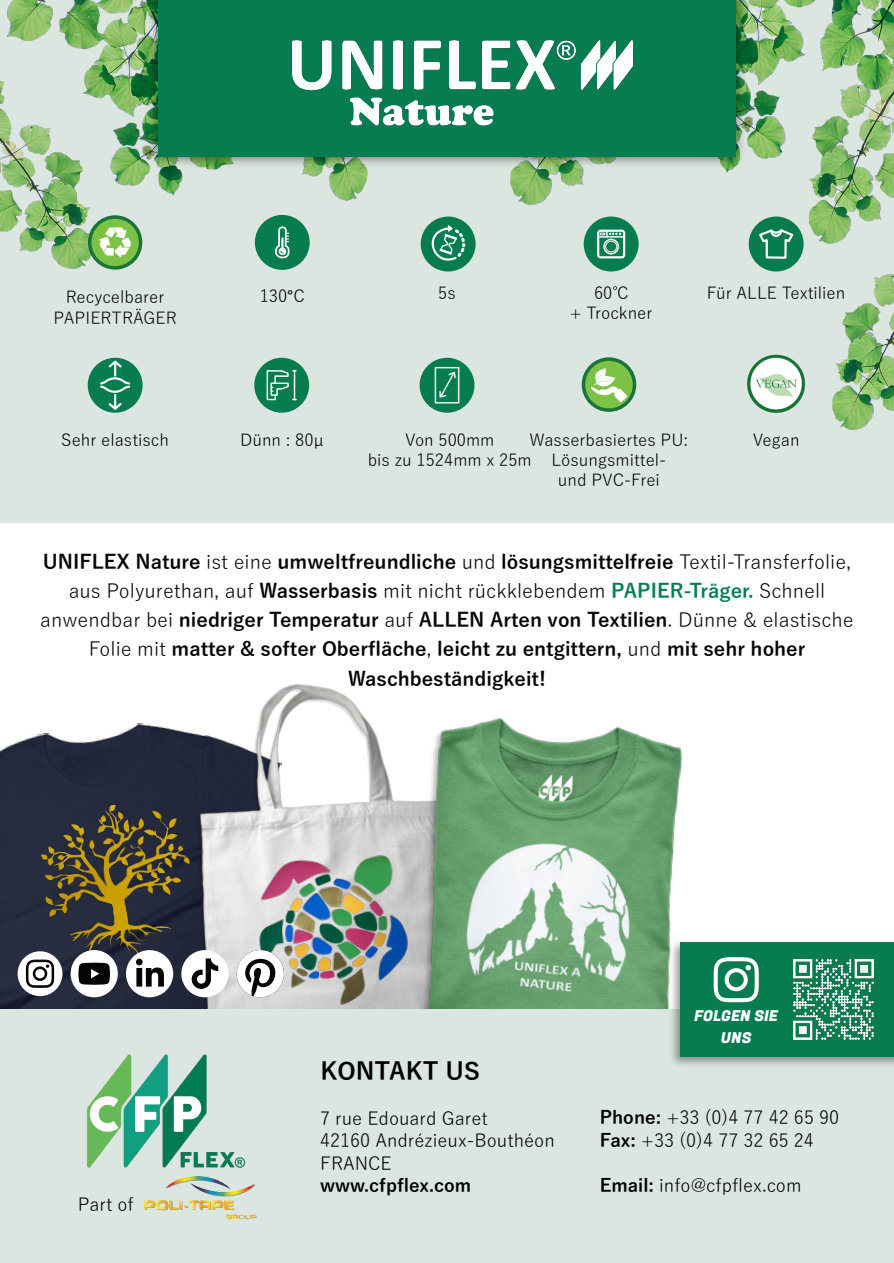
<style>
.page{position:relative;width:894px;height:1263px;background:#fff}
.page>*{position:absolute;margin:0;border:0;box-sizing:border-box;transform-origin:0 0}
.t1{font:700 24px "Yu Gothic";color:#000}
.t2{font:700 19.5px/29.2px "Yu Gothic";color:#070504;text-align:center}
.t3{font:18px/22.5px "Yu Gothic";color:#000}
.t4{font:700 18px "Yu Gothic";color:#000}
.t5{font:16.5px/20.2px "Yu Gothic";color:#000;text-align:center}
.t6{font:16.5px "Yu Gothic";color:#070504}
.t7{font:15px/21.8px "Fugaz One";color:#fff;text-align:center}
.s1{font-family:"Yu Gothic UI"}
.s2{font-weight:400}
.s3{color:#077c51}
.s4{font-weight:700}
</style>
<div class="page">
<div style="left:0;top:0;width:893px;height:523px;background:#dbe6e0"></div>
<img style="left:754px;top:0;width:139px;height:244px">
<img style="left:820px;top:0;width:73px;height:89px">
<img style="left:832px;top:274px;width:61px;height:156px">
<img style="left:510px;top:183px;width:73px;height:21px">
<img style="left:0;top:725px;width:136px;height:284px">
<div style="left:136px;top:723px;width:50px;height:286px;background:#22273a"></div>
<img style="left:186px;top:684px;width:497px;height:325px">
<img style="left:24px;top:801px;width:180px;height:162px">
<div style="left:0;top:1009px;width:893px;height:254px;background:#dbe6e0"></div>
<img style="left:0;top:0;width:476px;height:268px">
<div style="left:255px;top:215px;width:55px;height:55px;background:#077c51;border-radius:50%"></div>
<svg style="left:275px;top:226px;width:14px;height:33px"></svg>
<div style="left:583px;top:217px;width:55px;height:54px;background:#077c51;border-radius:50%"></div>
<div style="left:597px;top:230px;width:28px;height:28px;border:2px solid #fff;border-radius:2px"></div>
<div style="left:603px;top:239px;width:16px;height:15px;border:1px solid #fff;border-radius:50%"></div>
<div style="left:605px;top:241px;width:12px;height:11px;border:1px solid #fff;border-radius:50%"></div>
<hr style="left:598px;top:236px;width:26px;height:2px;background:#fff">
<svg style="left:600px;top:231px;width:21px;height:6px"></svg>
<div style="left:748px;top:217px;width:55px;height:54px;background:#077c51;border-radius:50%"></div>
<svg style="left:759px;top:229px;width:35px;height:30px"></svg>
<svg style="left:613px;top:286px;width:4px;height:4px"></svg>
<div style="left:421px;top:217px;width:54px;height:54px;background:#077c51;border-radius:50%"></div>
<svg style="left:421px;top:225px;width:46px;height:43px"></svg>
<div style="left:88px;top:358px;width:55px;height:55px;background:#077c51;border-radius:50%"></div>
<svg style="left:99px;top:359px;width:33px;height:53px"></svg>
<svg style="left:581px;top:357px;width:55px;height:55px"></svg>
<div style="left:586px;top:362px;width:45px;height:45px;background:#7bc247;border-radius:50%"></div>
<svg style="left:591px;top:368px;width:36px;height:35px"></svg>
<img style="left:668px;top:938px;width:225px;height:127px">
<div style="left:680px;top:942px;width:213px;height:115px;background:#077c51"></div>
<svg style="left:713px;top:957px;width:45px;height:45px"></svg>
<img style="left:793px;top:960px;width:80px;height:79px">
<div style="left:254px;top:358px;width:55px;height:55px;background:#077c51;border-radius:50%"></div>
<div style="left:419px;top:358px;width:55px;height:55px;background:#077c51;border-radius:50%"></div>
<div style="left:434px;top:367px;width:25px;height:37px;border:2px solid #ebf1ee"></div>
<svg style="left:439px;top:370px;width:18px;height:29px"></svg>
<svg style="left:266px;top:370px;width:30px;height:31px"></svg>
<div style="left:270px;top:382px;width:6px;height:14px;border:1px solid #fff"></div>
<img style="left:747px;top:354px;width:59px;height:59px">
<svg style="left:88px;top:215px;width:54px;height:55px"></svg>
<div style="left:93px;top:220px;width:45px;height:45px;background:#7bc247;border-radius:50%"></div>
<svg style="left:99px;top:227px;width:32px;height:31px"></svg>
<div style="left:18px;top:951px;width:44px;height:45px;background:#fff;border-radius:50%"></div>
<svg style="left:26px;top:960px;width:28px;height:28px"></svg>
<div style="left:71px;top:950px;width:47px;height:47px;background:#fff;border-radius:50%"></div>
<svg style="left:78px;top:963px;width:32px;height:22px"></svg>
<div style="left:126px;top:950px;width:47px;height:47px;background:#fff;border-radius:50%"></div>
<svg style="left:136px;top:967px;width:28px;height:20px"></svg>
<div style="left:136px;top:959px;width:7px;height:6px;background:#070504;border-radius:50%"></div>
<div style="left:181px;top:950px;width:47px;height:47px;background:#fff;border-radius:50%"></div>
<svg style="left:192px;top:958px;width:26px;height:31px"></svg>
<svg style="left:237px;top:950px;width:47px;height:47px"></svg>
<img style="left:142px;top:0;width:636px;height:183px">
<img style="left:145px;top:1176px;width:112px;height:44px">
<img style="left:87px;top:1054px;width:158px;height:114px">
<p class="t5" style="left:66px;top:287px;width:100px">Recycelbarer</p>
<p class="t6" style="left:53px;top:310px;width:125px">PAPIERTRÄGER</p>
<p class="t5" style="left:260px;top:286px;width:47px">130<span class="s1">°</span>C</p>
<p class="t5" style="left:594px;top:282px;width:36px">60 C</p>
<p class="t5" style="left:707px;top:282px;width:140px">Für ALLE Textilien</p>
<p class="t5" style="left:570px;top:303px;width:84px">+ Trockner</p>
<p class="t5" style="left:438px;top:282px;width:19px">5s</p>
<p class="t5" style="left:61px;top:429px;width:109px">Sehr elastisch</p>
<p class="t5" style="left:752px;top:429px;width:48px">Vegan</p>
<p class="t5" style="left:368px;top:429px;width:166px">Von 500mm<br>bis zu 1524mm x 25m</p>
<p class="t5" style="left:529px;top:429px;width:160px">Wasserbasiertes PU:<br>Lösungsmittel-<br>und PVC-Frei</p>
<p class="t5" style="left:240px;top:429px;width:85px">Dünn : 80µ</p>
<p class="t2" style="left:40px;top:547px;width:815px">UNIFLEX Nature <span class="s2">ist eine</span> umweltfreundliche <span class="s2">und</span> lösungsmittelfreie <span class="s2">Textil-Transferfolie, aus Polyurethan, auf</span> Wasserbasis <span class="s2">mit nicht rückklebendem</span> <span class="s3">PAPIER-Träger.</span> <span class="s2">Schnell anwendbar bei</span> niedriger Temperatur <span class="s2">auf</span> ALLEN Arten von Textilien<span class="s2">. Dünne &amp; elastische Folie mit</span> matter &amp; softer Oberfläche<span class="s2">,</span> leicht zu entgittern, <span class="s2">und</span> mit sehr hoher Waschbeständigkeit!</p>
<p class="t3" style="left:78px;top:1193px;width:57px">Part of</p>
<p class="t1" style="left:320px;top:1059px;width:161px">KONTAKT US</p>
<p class="t3" style="left:320px;top:1107px;width:236px">7 rue Edouard Garet<br>42160 Andrézieux-Bouthéon<br>FRANCE</p>
<p class="t4" style="left:320px;top:1176px;width:153px">www.cfpflex.com</p>
<p class="t7" style="left:694px;top:1006px;width:85px">FOLGEN SIE<br>UNS</p>
<p class="t3" style="left:599px;top:1106px;width:241px"><span class="s4">Phone:</span> +33 (0)4 77 42 65 90<br><span class="s4">Fax:</span> +33 (0)4 77 32 65 24</p>
<p class="t3" style="left:599px;top:1173px;width:203px"><span class="s4">Email:</span> info@cfpflex.com</p>
</div>
